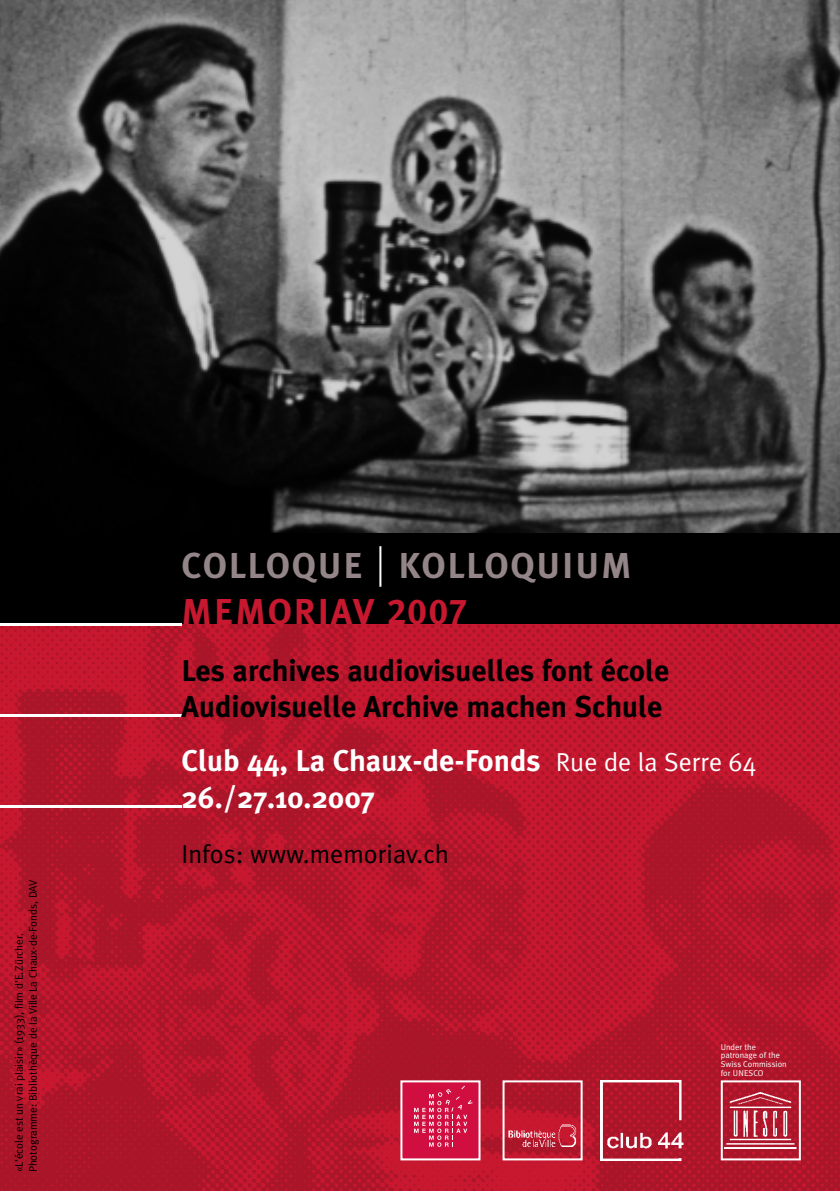
<style>
.page{position:relative;width:840px;height:1191px;background:#fff}
.page>*{position:absolute;margin:0;border:0;box-sizing:border-box;transform-origin:0 0}
.t1{font:700 36px/45.4px "Meta Plus";letter-spacing:.055em;color:#948688}
.t2{font:700 30px/36.8px "Meta Plus";color:#000}
.t3{font:700 30px/36.8px "Meta Plus";color:#fff}
.t4{font:26px "Meta Plus Normal";color:#000}
.t5{font:11px/14px "Meta Plus Normal";color:#000}
.t6{font:8.4px/8.8px "Meta Plus Normal";color:#fff}
.s1{font-family:"Meta";font-weight:300;font-size:42px;color:#fff}
.s2{color:#c71830}
.s3{font-family:"Meta Plus Bold Caps";font-weight:400;color:#c71830}
.s4{font-family:"Meta Plus Normal";font-weight:400;font-size:26px}
</style>
<div class="page">
<img style="left:0;top:624px;width:839px;height:567px">
<img style="left:0;top:0;width:839px;height:533px">
<div style="left:0;top:533px;width:839px;height:91px;background:#000"></div>
<hr style="left:0;top:624px;width:181px;height:2px;background:#fff">
<hr style="left:0;top:714px;width:181px;height:3px;background:#fff">
<hr style="left:0;top:805px;width:181px;height:2px;background:#fff">
<div style="left:401px;top:1081px;width:78px;height:78px;background:#d10e40"></div>
<svg style="left:414px;top:1085px;width:58px;height:61px"></svg>
<div style="left:400px;top:1080px;width:80px;height:80px;border:2px solid #fff"></div>
<div style="left:720px;top:1080px;width:80px;height:80px;border:2px solid #fff"></div>
<img style="left:600px;top:1080px;width:82px;height:80px">
<img style="left:507px;top:1123px;width:70px;height:25px">
<div style="left:502px;top:1080px;width:80px;height:80px;border:2px solid #fff"></div>
<img style="left:724px;top:1092px;width:72px;height:56px">
<p class="t5" style="left:12px;top:1172px;width:294px;rotate:-90deg">«L’école est un vrai plaisir» (1933), film d’E.Zürcher.<br>Photogramme: Bibliothèque de la Ville La Chaux-de-Fonds, DAV</p>
<h1 class="t1" style="left:181px;top:543px;width:451px">COLLOQUE <span class="s1">|</span> KOLLOQUIUM<br><span class="s2">MEMORIAV</span> <span class="s3">2007</span></h1>
<h2 class="t2" style="left:181px;top:652px;width:489px">Les archives audiovisuelles font école<br>Audiovisuelle Archive machen Schule</h2>
<h2 class="t3" style="left:181px;top:742px;width:576px">Club 44, La Chaux-de-Fonds <span class="s4">Rue de la Serre 64<br></span>26./27.10.2007</h2>
<h3 class="t4" style="left:181px;top:839px;width:268px">Infos: www.memoriav.ch</h3>
<p class="t6" style="left:720px;top:1042px;width:67px">Under the patronage of the<br>Swiss Commission for UNESCO</p>
</div>
